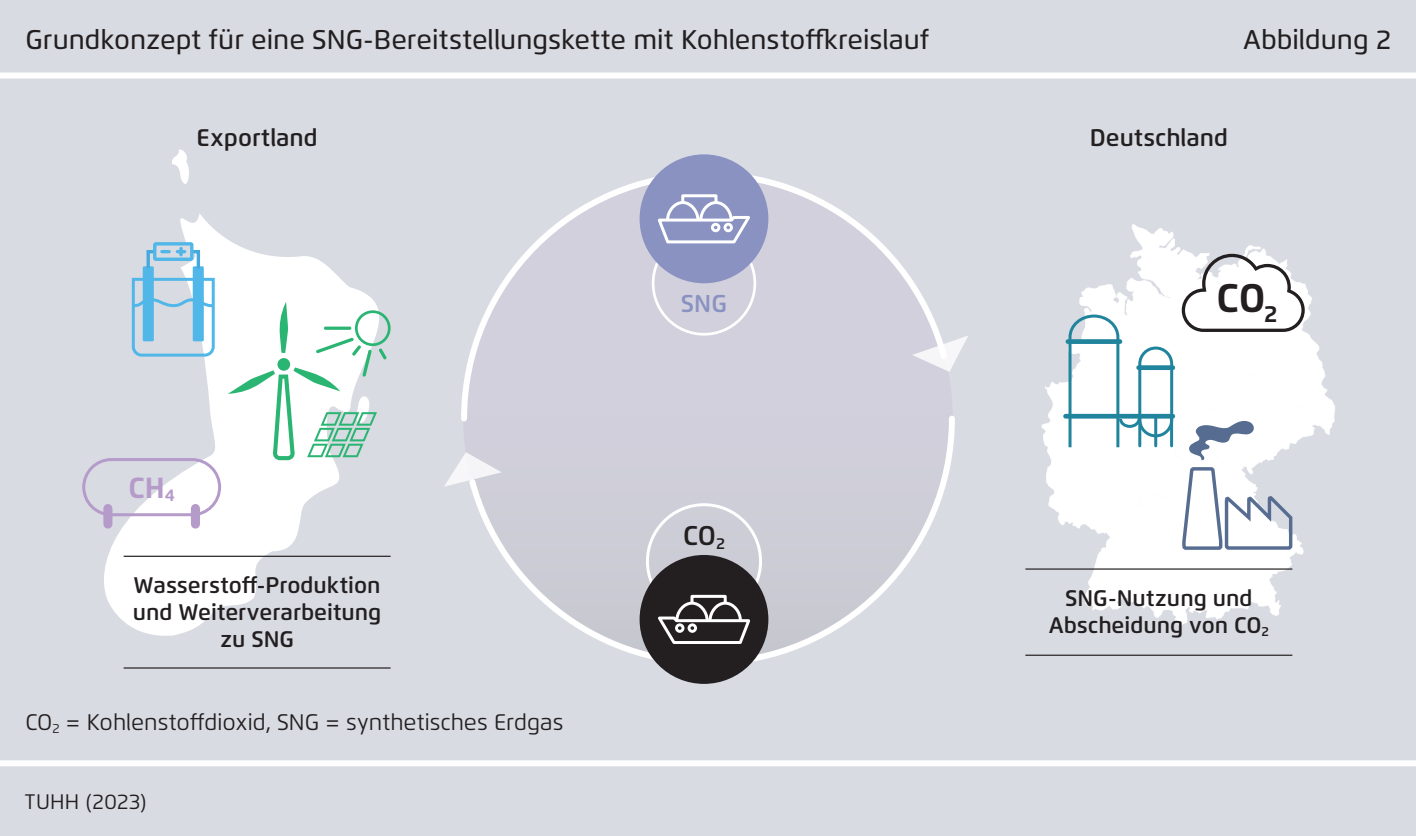
<style>
.page{position:relative;width:1416px;height:836px;background:#fff}
.page>*{position:absolute;margin:0;border:0;box-sizing:border-box;transform-origin:0 0}
.t1{font:700 39.9px "Flexo";color:#231f20}
.t2{font:700 29.1px "Flexo";color:#b59bc9}
.t3{font:500 27px "Flexo";color:#231f20}
.t4{font:600 27px "Flexo";color:#231f20}
.t5{font:600 24.3px "Flexo";color:#8992c1}
.t6{font:600 24px "Flexo";color:#231f20}
.t7{font:600 22.5px/27px "Flexo";color:#231f20;text-align:center}
.t8{font:22.5px "Flexo";color:#231f20}
.t9{font:21px "Flexo";letter-spacing:.01em;color:#231f20}
</style>
<div class="page">
<div style="left:0;top:0;width:1416px;height:835px;background:#d9dbe3"></div>
<div style="left:0;top:72px;width:1416px;height:6px;background:#fff"></div>
<svg style="left:1041px;top:224px;width:294px;height:402px"></svg>
<svg style="left:97px;top:214px;width:294px;height:422px"></svg>
<svg style="left:172px;top:149px;width:17px;height:35px"></svg>
<div style="left:82px;top:458px;width:139px;height:58px;border:3px solid #b59bc9;border-radius:28px"></div>
<div style="left:103px;top:508px;width:9px;height:16px;background:#b59bc9"></div>
<div style="left:191px;top:508px;width:9px;height:16px;background:#b59bc9"></div>
<svg style="left:130px;top:276px;width:86px;height:82px"></svg>
<div style="left:193px;top:266px;width:11px;height:75px;background:#50b7e8"></div>
<div style="left:143px;top:266px;width:11px;height:75px;background:#50b7e8"></div>
<div style="left:146px;top:250px;width:54px;height:20px;border:3px solid #46a9de"></div>
<svg style="left:153px;top:242px;width:40px;height:19px"></svg>
<svg style="left:461px;top:168px;width:490px;height:256px"></svg>
<svg style="left:465px;top:412px;width:490px;height:256px"></svg>
<svg style="left:912px;top:335px;width:56px;height:36px"></svg>
<svg style="left:445px;top:452px;width:57px;height:34px"></svg>
<div style="left:646px;top:503px;width:116px;height:116px;border:3px solid #fff;border-radius:50%"></div>
<div style="left:640px;top:554px;width:128px;height:129px;background:#231f20;border-radius:50%"></div>
<svg style="left:658px;top:601px;width:92px;height:43px"></svg>
<div style="left:690px;top:594px;width:37px;height:10px;border:3px solid #fff"></div>
<div style="left:652px;top:231px;width:104px;height:104px;border:3px solid #fff;border-radius:50%"></div>
<div style="left:640px;top:154px;width:128px;height:129px;background:#8992c1;border-radius:50%"></div>
<svg style="left:658px;top:199px;width:92px;height:45px"></svg>
<div style="left:681px;top:194px;width:36px;height:9px;border:3px solid #fff"></div>
<svg style="left:228px;top:301px;width:163px;height:159px"></svg>
<hr style="left:124px;top:555px;width:267px;height:1px;background:#231f20">
<hr style="left:124px;top:667px;width:267px;height:1px;background:#231f20">
<hr style="left:1025px;top:568px;width:267px;height:1px;background:#231f20">
<hr style="left:1025px;top:654px;width:267px;height:1px;background:#231f20">
<svg style="left:0;top:760px;width:1416px;height:5px;background:#fcfcfd"></svg>
<p class="t3" style="left:26px;top:23px;width:905px">Grundkonzept für eine SNG-Bereitstellungskette mit Kohlenstoffkreislauf</p>
<p class="t3" style="left:1243px;top:23px;width:149px">Abbildung 2</p>
<p class="t6" style="left:196px;top:122px;width:123px">Exportland</p>
<p class="t2" style="left:128px;top:469px;width:48px">CH<sub>4</sub></p>
<p class="t7" style="left:133px;top:571px;width:250px">Wasserstoff-Produktion und Weiterverarbeitung zu SNG</p>
<p class="t8" style="left:26px;top:708px;width:539px">CO<sub>2</sub> = Kohlenstoffdioxid, SNG = synthetisches Erdgas</p>
<p class="t9" style="left:25px;top:788px;width:123px">TUHH (2023)</p>
<p class="t5" style="left:681px;top:288px;width:48px">SNG</p>
<p class="t4" style="left:683px;top:518px;width:43px">CO<sub>2</sub></p>
<p class="t6" style="left:1090px;top:122px;width:140px">Deutschland</p>
<h1 class="t1" style="left:1216px;top:273px;width:62px">CO<sub>2</sub></h1>
<p class="t7" style="left:1049px;top:584px;width:222px">SNG-Nutzung und<br>Abscheidung von CO<sub>2</sub></p>
</div>
